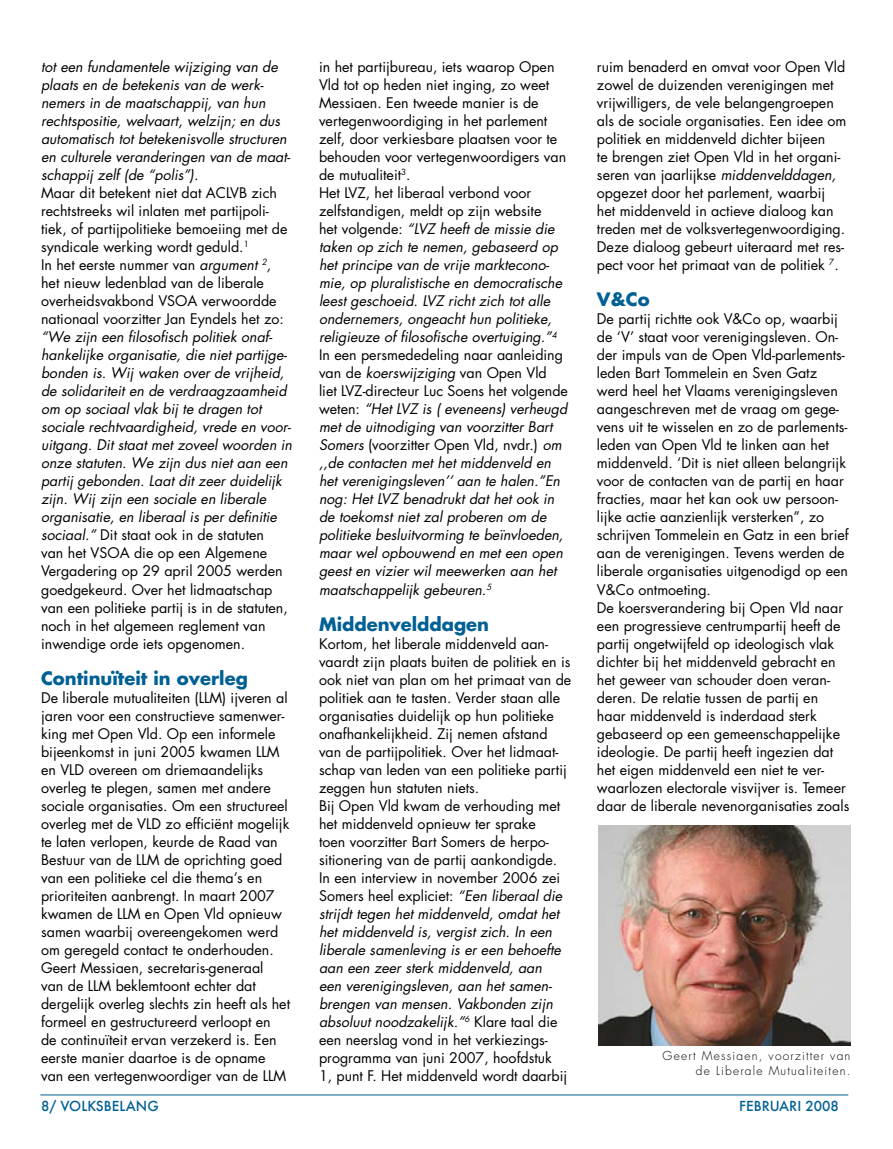
<style>
.page{position:relative;width:893px;height:1149px;background:#fff}
.page>*{position:absolute;margin:0;border:0;box-sizing:border-box;transform-origin:0 0}
.t1{font:700 18px "Futura";color:#006094}
.t2{font:14.25px/18px "Futura";color:#000}
.t3{font:italic 14.25px/18px "Futura";color:#000}
.t4{font:500 13.5px "Futura";color:#006094}
.t5{font:300 12px/14.4px "Futura";letter-spacing:.1em;color:#000;text-align:right}
.s1{font-style:italic}
.s2{font-style:normal}
</style>
<div class="page">
<hr style="left:40px;top:1094px;width:808px;height:1px;background:#006094">
<img style="left:599px;top:825px;width:251px;height:220px">
<p class="t3" style="left:41px;top:58px;width:251px">tot een fundamentele wijziging van de plaats en de betekenis van de werk&shy;nemers in de maatschappij, van hun rechtspositie, welvaart, welzijn; en dus automatisch tot betekenisvolle structuren en culturele veranderingen van de maat&shy;schappij zelf (de “polis”).</p>
<p class="t2" style="left:41px;top:184px;width:248px">Maar dit betekent niet dat ACLVB zich rechtstreeks wil inlaten met partijpoli&shy;tiek, of partijpolitieke bemoeiing met de syndicale werking wordt geduld.<sup>1<br></sup>In het eerste nummer van <span class="s1">argument</span> <sup>2</sup><span class="s1">, </span>het nieuw ledenblad van de liberale overheidsvakbond VSOA verwoordde nationaal voorzitter Jan Eyndels het zo:</p>
<p class="t3" style="left:41px;top:328px;width:253px">“We zijn een filosofisch politiek onaf&shy;hankelijke organisatie, die niet partijge&shy;bonden is. Wij waken over de vrijheid, de solidariteit en de verdraagzaamheid om op sociaal vlak bij te dragen tot sociale rechtvaardigheid, vrede en voor&shy;uitgang. Dit staat met zoveel woorden in onze statuten. We zijn dus niet aan een partij gebonden. Laat dit zeer duidelijk zijn. Wij zijn een sociale en liberale organisatie, en liberaal is per definitie sociaal.” <span class="s2">Dit staat ook in de statuten<br>van het VSOA die op een Algemene Vergadering op 29 april 2005 werden goedgekeurd. Over het lidmaatschap van een politieke partij is in de statuten, noch in het algemeen reglement van inwendige orde iets opgenomen.</span></p>
<p class="t1" style="left:41px;top:665px;width:208px">Continuïteit in overleg</p>
<p class="t2" style="left:41px;top:688px;width:250px">De liberale mutualiteiten (LLM) ijveren al jaren voor een constructieve samenwer&shy;king met Open Vld. Op een informele bijeenkomst in juni 2005 kwamen LLM en VLD overeen om driemaandelijks overleg te plegen, samen met andere sociale organisaties. Om een structureel overleg met de VLD zo efficiënt mogelijk te laten verlopen, keurde de Raad van Bestuur van de LLM de oprichting goed van een politieke cel die thema’s en prioriteiten aanbrengt. In maart 2007 kwamen de LLM en Open Vld opnieuw samen waarbij overeengekomen werd om geregeld contact te onderhouden.<br>Geert Messiaen, secretaris-generaal<br>van de LLM beklemtoont echter dat dergelijk overleg slechts zin heeft als het formeel en gestructureerd verloopt en<br>de continuïteit ervan verzekerd is. Een eerste manier daartoe is de opname van een vertegenwoordiger van de LLM</p>
<p class="t3" style="left:319px;top:58px;width:250px"><span class="s2">in het partijbureau, iets waarop Open Vld tot op heden niet inging, zo weet Messiaen. Een tweede manier is de vertegenwoordiging in het parlement zelf, door verkiesbare plaatsen voor te behouden voor vertegenwoordigers van de mutualiteit</span><sup>3</sup><span class="s2">.<br>Het LVZ, het liberaal verbond voor zelfstandigen, meldt op zijn website<br>het volgende:</span> “LVZ heeft de missie die taken op zich te nemen, gebaseerd op het principe van de vrije marktecono&shy;mie, op pluralistische en democratische leest geschoeid. LVZ richt zich tot alle ondernemers, ongeacht hun politieke, religieuze of filosofische overtuiging.”<sup>4<br></sup><span class="s2">In een persmededeling naar aanleiding van de</span> koerswijziging <span class="s2">van Open Vld liet LVZ-directeur Luc Soens het volgende weten:</span> “Het LVZ is ( eveneens) verheugd met de uitnodiging van voorzitter Bart Somers <span class="s2">(voorzitter Open Vld, nvdr.)</span> om ,,de contacten met het middenveld en het verenigingsleven’’ aan te halen.”En nog: Het LVZ benadrukt dat het ook in de toekomst niet zal proberen om de politieke besluitvorming te beïnvloeden, maar wel opbouwend en met een open geest en vizier wil meewerken aan het maatschappelijk gebeuren.<sup>5</sup></p>
<p class="t1" style="left:319px;top:611px;width:172px">Middenvelddagen</p>
<p class="t2" style="left:319px;top:634px;width:254px">Kortom, het liberale middenveld aan&shy;vaardt zijn plaats buiten de politiek en is ook niet van plan om het primaat van de politiek aan te tasten. Verder staan alle organisaties duidelijk op hun politieke onafhankelijkheid. Zij nemen afstand van de partijpolitiek. Over het lidmaat&shy;schap van leden van een politieke partij zeggen hun statuten niets.<br>Bij Open Vld kwam de verhouding met het middenveld opnieuw ter sprake<br>toen voorzitter Bart Somers de herpo&shy;sitionering van de partij aankondigde.<br>In een interview in november 2006 zei Somers heel expliciet: <span class="s1">“Een liberaal die strijdt tegen het middenveld, omdat het het middenveld is, vergist zich. In een liberale samenleving is er een behoefte aan een zeer sterk middenveld, aan<br>een verenigingsleven, aan het samen&shy;brengen van mensen. Vakbonden zijn absoluut noodzakelijk.”</span><sup>6</sup> Klare taal die een neerslag vond in het verkiezings&shy;programma van juni 2007, hoofdstuk<br>1, punt F. Het middenveld wordt daarbij</p>
<p class="t2" style="left:597px;top:58px;width:251px">ruim benaderd en omvat voor Open Vld zowel de duizenden verenigingen met vrijwilligers, de vele belangengroepen als de sociale organisaties. Een idee om politiek en middenveld dichter bijeen<br>te brengen ziet Open Vld in het organi&shy;seren van jaarlijkse <span class="s1">middenvelddagen, </span>opgezet door het parlement, waarbij het middenveld in actieve dialoog kan treden met de volksvertegenwoordiging.<br>Deze dialoog gebeurt uiteraard met res&shy;pect voor het primaat van de politiek <sup>7</sup>.</p>
<p class="t1" style="left:597px;top:287px;width:54px">V&amp;Co</p>
<p class="t2" style="left:597px;top:310px;width:254px">De partij richtte ook V&amp;Co op, waarbij de ‘V’ staat voor verenigingsleven. On&shy;der impuls van de Open Vld-parlements&shy;leden Bart Tommelein en Sven Gatz werd heel het Vlaams verenigingsleven aangeschreven met de vraag om gege&shy;vens uit te wisselen en zo de parlements&shy;leden van Open Vld te linken aan het middenveld. ‘Dit is niet alleen belangrijk voor de contacten van de partij en haar fracties, maar het kan ook uw persoon&shy;lijke actie aanzienlijk versterken”, zo schrijven Tommelein en Gatz in een brief aan de verenigingen. Tevens werden de liberale organisaties uitgenodigd op een V&amp;Co ontmoeting.<br>De koersverandering bij Open Vld naar een progressieve centrumpartij heeft de partij ongetwijfeld op ideologisch vlak dichter bij het middenveld gebracht en het geweer van schouder doen veran&shy;deren. De relatie tussen de partij en haar middenveld is inderdaad sterk gebaseerd op een gemeenschappelijke ideologie. De partij heeft ingezien dat het eigen middenveld een niet te ver&shy;waarlozen electorale visvijver is. Temeer daar de liberale nevenorganisaties zoals</p>
<p class="t5" style="left:663px;top:1048px;width:189px">Geert Messiaen, voorzitter van de Liberale Mutualiteiten.</p>
<p class="t4" style="left:41px;top:1096px;width:119px">8/ VOLKSBELANG</p>
<p class="t4" style="left:739px;top:1096px;width:101px">FEBRUARI 2008</p>
</div>
